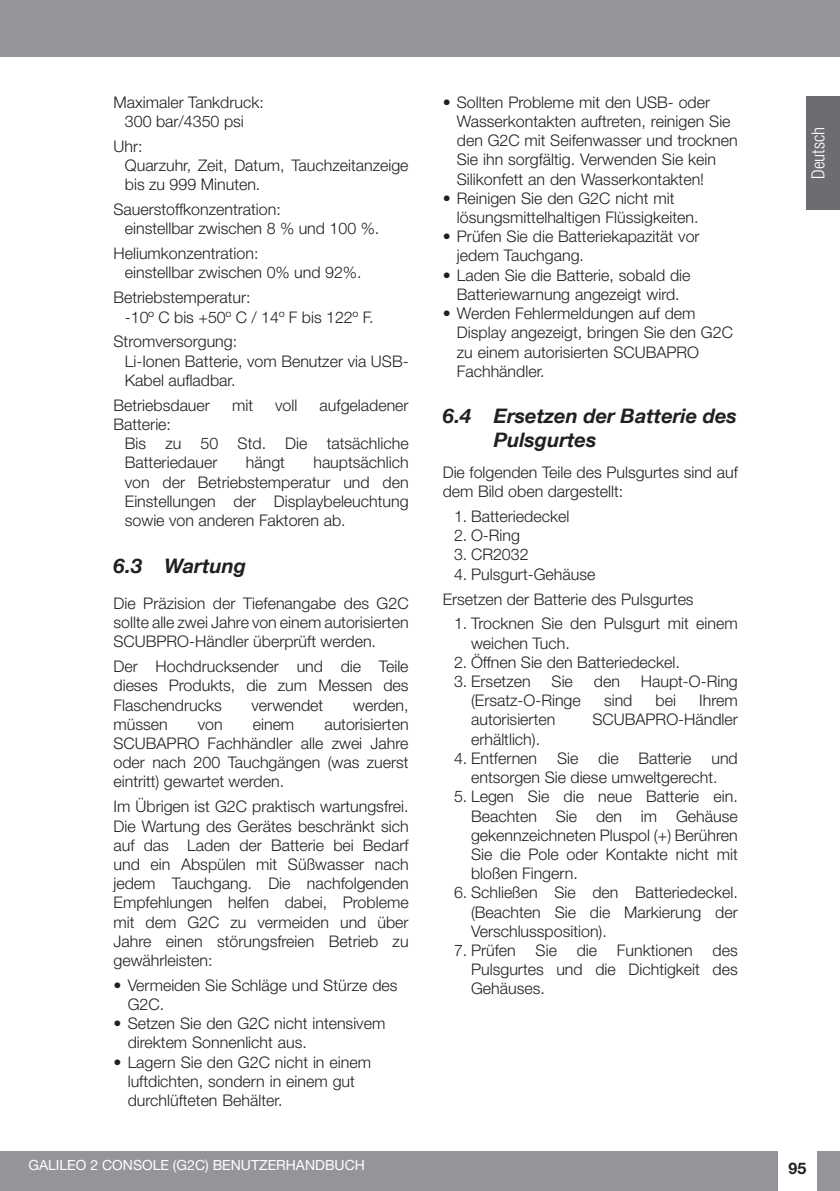
<style>
.page{position:relative;width:840px;height:1191px;background:#fff}
.page>*{position:absolute;margin:0;border:0;box-sizing:border-box;transform-origin:0 0}
.t1{font:italic 700 20px/24px "Helvetica Neue LT Com";color:#231f20}
.t2{font:300 condensed 18px "Helvetica Neue LT Std";color:#fff}
.t3{font:300 16px/19.2px "Helvetica Neue LT Std";color:#231f20}
.t4{font:700 16px "Helvetica Neue LT Std";color:#231f20}
.t5{font:14px "Helvetica Neue LT Std";color:#fff}
</style>
<div class="page">
<div style="left:0;top:0;width:839px;height:57px;background:#939598"></div>
<div style="left:0;top:1151px;width:777px;height:40px;background:#939598"></div>
<div style="left:816px;top:1151px;width:23px;height:40px;background:#939598"></div>
<div style="left:805px;top:96px;width:34px;height:114px;background:#6c6d70"></div>
<p class="t3" style="left:113px;top:92px;width:152px;text-align:center">Maximaler Tankdruck:<br>300 bar/4350 psi</p>
<p class="t3" style="left:125px;top:136px;width:285px;text-indent:-11px">Uhr:<br>Quarzuhr, Zeit, Datum, Tauchzeitanzeige bis zu 999 Minuten.</p>
<p class="t3" style="left:125px;top:200px;width:256px;text-indent:-11px">Sauerstoffkonzentration:<br>einstellbar zwischen 8 % und 100 %.</p>
<p class="t3" style="left:125px;top:244px;width:238px;text-indent:-11px">Heliumkonzentration:<br>einstellbar zwischen 0% und 92%.</p>
<p class="t3" style="left:125px;top:288px;width:250px;text-indent:-11px">Betriebstemperatur:<br>-10º C bis +50º C / 14º F bis 122º F.</p>
<p class="t3" style="left:125px;top:332px;width:285px;text-indent:-11px">Stromversorgung:<br>Li-Ionen Batterie, vom Benutzer via USB-<br>Kabel aufladbar.</p>
<p class="t3" style="left:113px;top:395px;width:98px">Betriebsdauer</p>
<p class="t3" style="left:232px;top:395px;width:23px">mit</p>
<p class="t3" style="left:275px;top:395px;width:24px">voll</p>
<p class="t3" style="left:319px;top:395px;width:90px">aufgeladener</p>
<p class="t3" style="left:125px;top:414px;width:285px;text-indent:-11px">Batterie:<br>Bis zu 50 Std. Die tatsächliche<br>Batteriedauer</p>
<p class="t3" style="left:125px;top:453px;width:285px;text-align:justify;text-indent:188px">hauptsächlich von der Betriebstemperatur und den Einstellungen der Displaybeleuchtung sowie von anderen Faktoren ab.</p>
<p class="t1" style="left:113px;top:553px;width:134px">6.3 Wartung</p>
<p class="t3" style="left:113px;top:593px;width:296px;text-align:justify">Die Präzision der Tiefenangabe des G2C sollte alle zwei Jahre von einem autorisierten SCUBPRO-Händler überprüft werden.</p>
<p class="t3" style="left:113px;top:656px;width:296px;text-align:justify">Der Hochdrucksender und die Teile dieses Produkts, die zum Messen des Flaschendrucks</p>
<p class="t3" style="left:246px;top:453px;width:41px">hängt</p>
<p class="t3" style="left:251px;top:695px;width:73px">verwendet</p>
<p class="t3" style="left:353px;top:695px;width:57px">werden,</p>
<p class="t3" style="left:113px;top:714px;width:296px;text-align:justify;text-indent:211px">autorisierten SCUBAPRO Fachhändler alle zwei Jahre oder nach 200 Tauchgängen (was zuerst eintritt) gewartet werden.</p>
<p class="t3" style="left:113px;top:796px;width:296px;text-align:justify">Im Übrigen ist G2C praktisch wartungsfrei.<br>Die Wartung des Gerätes beschränkt sich auf das Laden der Batterie bei Bedarf und ein Abspülen mit Süßwasser nach jedem Tauchgang. Die nachfolgenden Empfehlungen helfen dabei, Probleme mit dem G2C zu vermeiden und über Jahre einen störungsfreien Betrieb zu gewährleisten:</p>
<p class="t3" style="left:128px;top:975px;width:271px;text-indent:-14px">• Vermeiden Sie Schläge und Stürze des<br>G2C.</p>
<p class="t3" style="left:128px;top:1013px;width:259px;text-indent:-14px">• Setzen Sie den G2C nicht intensivem direktem Sonnenlicht aus.</p>
<p class="t3" style="left:128px;top:1052px;width:245px;text-indent:-14px">• Lagern Sie den G2C nicht in einem luftdichten, sondern in einem gut durchlüfteten Behälter.</p>
<p class="t3" style="left:113px;top:714px;width:56px">müssen</p>
<p class="t3" style="left:198px;top:714px;width:26px">von</p>
<p class="t3" style="left:253px;top:714px;width:43px">einem</p>
<p class="t5" style="left:28px;top:1156px;width:338px">GALILEO 2 CONSOLE (G2C) BENUTZERHANDBUCH</p>
<p class="t3" style="left:456px;top:92px;width:282px;text-indent:-14px">• Sollten Probleme mit den USB- oder Wasserkontakten auftreten, reinigen Sie den G2C mit Seifenwasser und trocknen Sie ihn sorgfältig. Verwenden Sie kein Silikonfett an den Wasserkontakten!</p>
<p class="t3" style="left:456px;top:188px;width:243px;text-indent:-14px">• Reinigen Sie den G2C nicht mit lösungsmittelhaltigen Flüssigkeiten.</p>
<p class="t3" style="left:456px;top:227px;width:244px;text-indent:-14px">• Prüfen Sie die Batteriekapazität vor jedem Tauchgang.</p>
<p class="t3" style="left:442px;top:265px;width:249px;text-align:center">• Laden Sie die Batterie, sobald die<br>Batteriewarnung angezeigt wird.</p>
<p class="t3" style="left:456px;top:303px;width:277px;text-indent:-14px">• Werden Fehlermeldungen auf dem<br>Display angezeigt, bringen Sie den G2C zu einem autorisierten SCUBAPRO<br>Fachhändler.</p>
<p class="t1" style="left:493px;top:404px;width:244px;text-indent:-51px">6.4 Ersetzen der Batterie des<br>Pulsgurtes</p>
<p class="t3" style="left:442px;top:462px;width:296px">Die folgenden Teile des Pulsgurtes sind auf dem Bild oben dargestellt:</p>
<p class="t3" style="left:454px;top:506px;width:117px">1. Batteriedeckel</p>
<p class="t3" style="left:454px;top:525px;width:67px">2. O-Ring</p>
<p class="t3" style="left:454px;top:545px;width:76px">3. CR2032</p>
<p class="t3" style="left:442px;top:561px;width:252px;line-height:24.8px;text-indent:11px">4. Pulsgurt-Gehäuse<br>Ersetzen der Batterie des Pulsgurtes</p>
<p class="t3" style="left:471px;top:614px;width:268px;text-indent:-17px">1. Trocknen Sie den Pulsgurt mit einem weichen Tuch.</p>
<p class="t3" style="left:454px;top:652px;width:227px">2. Öffnen Sie den Batteriedeckel.</p>
<p class="t3" style="left:454px;top:671px;width:78px">3. Ersetzen</p>
<p class="t3" style="left:551px;top:671px;width:23px">Sie</p>
<p class="t3" style="left:593px;top:671px;width:28px">den</p>
<p class="t3" style="left:640px;top:671px;width:98px">Haupt-O-Ring</p>
<p class="t3" style="left:471px;top:690px;width:111px">(Ersatz-O-Ringe</p>
<p class="t3" style="left:603px;top:690px;width:30px">sind</p>
<p class="t3" style="left:655px;top:690px;width:22px">bei</p>
<p class="t3" style="left:698px;top:690px;width:40px">Ihrem</p>
<p class="t3" style="left:471px;top:710px;width:86px">autorisierten</p>
<p class="t3" style="left:592px;top:710px;width:147px">SCUBAPRO-Händler</p>
<p class="t3" style="left:471px;top:729px;width:71px">erhältlich).</p>
<p class="t3" style="left:454px;top:748px;width:285px;text-align:center">4. Entfernen Sie die Batterie und entsorgen Sie diese umweltgerecht.</p>
<p class="t3" style="left:471px;top:786px;width:268px;text-align:justify;text-indent:-17px">5. Legen Sie die neue Batterie ein.<br>Beachten Sie den im Gehäuse gekennzeichneten Pluspol (+) Berühren Sie die Pole oder Kontakte nicht mit bloßen Fingern.</p>
<p class="t3" style="left:471px;top:882px;width:268px;text-align:justify;text-indent:-17px">6. Schließen Sie den Batteriedeckel. (Beachten Sie die Markierung der Verschlussposition).</p>
<p class="t3" style="left:471px;top:940px;width:268px;text-align:justify;text-indent:-17px">7. Prüfen Sie die Funktionen des Pulsgurtes und die Dichtigkeit des Gehäuses.</p>
<p class="t2" style="left:807px;top:179px;width:53px;rotate:-90deg">Deutsch</p>
<p class="t4" style="left:788px;top:1158px;width:19px">95</p>
</div>
